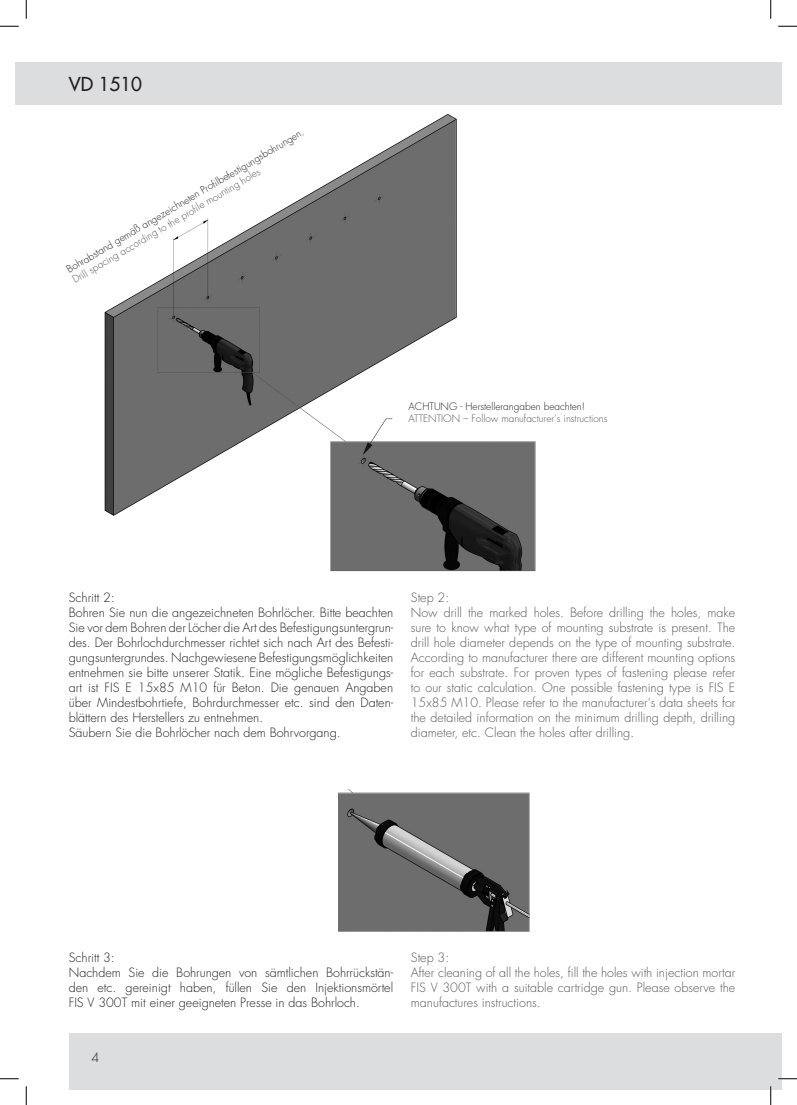
<style>
.page{position:relative;width:797px;height:1105px;background:#fff}
.page>*{position:absolute;margin:0;border:0;box-sizing:border-box;transform-origin:0 0}
.t1{font:18.75px "Futura";color:#231f20}
.t2{font:300 12.5px/15px "Futura";color:#231f20;text-align:justify}
.t3{font:300 12.5px/15px "Futura";color:#57585a;text-align:justify}
.t4{font:300 10px "Futura";color:#231f20}
.t5{font:300 10px "Futura";color:#57585a}
</style>
<div class="page">
<div style="left:69px;top:1033px;width:712px;height:56px;background:#dcdddf"></div>
<div style="left:16px;top:62px;width:765px;height:43px;background:#dcdddf"></div>
<img style="left:338px;top:790px;width:192px;height:142px">
<img style="left:104px;top:114px;width:432px;height:458px">
<svg style="left:0;top:25px;width:19px;height:2px"></svg>
<svg style="left:778px;top:25px;width:19px;height:2px"></svg>
<svg style="left:0;top:1078px;width:19px;height:1px"></svg>
<svg style="left:778px;top:1078px;width:19px;height:1px"></svg>
<svg style="left:25px;top:0;width:2px;height:19px"></svg>
<svg style="left:25px;top:1086px;width:2px;height:19px"></svg>
<svg style="left:770px;top:0;width:1px;height:19px"></svg>
<svg style="left:770px;top:1086px;width:1px;height:19px"></svg>
<h1 class="t1" style="left:69px;top:72px;width:75px">VD 1510</h1>
<p class="t4" style="left:65px;top:266px;width:275px;rotate:-31deg">Bohrabstand gemäß angezeichneten Profi lbefestigungsbohrungen.</p>
<p class="t5" style="left:71px;top:276px;width:217px;rotate:-31deg">Drill spacing according to the profi le mounting holes</p>
<p class="t4" style="left:408px;top:400px;width:178px">ACHTUNG - Herstellerangaben beachten!</p>
<p class="t5" style="left:408px;top:412px;width:200px">ATTENTION – Follow manufacturer‘s instructions</p>
<p class="t2" style="left:69px;top:590px;width:48px">Schritt 2:</p>
<p class="t2" style="left:69px;top:605px;width:326px">Bohren Sie nun die angezeichneten Bohrlöcher. Bitte beachten Sie vor dem Bohren der Löcher die Art des Befestigungsuntergrun&shy;des. Der Bohrlochdurchmesser richtet sich nach Art des Befesti&shy;gungsuntergrundes. Nachgewiesene Befestigungsmöglichkeiten entnehmen sie bitte unserer Statik. Eine mögliche Befestigungs&shy;art ist FIS E 15x85 M10 für Beton. Die genauen Angaben über Mindestbohrtiefe, Bohrdurchmesser etc. sind den Daten&shy;blättern des Herstellers zu entnehmen.</p>
<p class="t2" style="left:69px;top:725px;width:273px">Säubern Sie die Bohrlöcher nach dem Bohrvorgang.</p>
<p class="t3" style="left:411px;top:590px;width:40px">Step 2:</p>
<p class="t3" style="left:411px;top:605px;width:326px">Now drill the marked holes. Before drilling the holes, make sure to know what type of mounting substrate is present. The drill hole diameter depends on the type of mounting substrate.<br>According to manufacturer there are different mounting options for each substrate. For proven types of fastening please refer to our static calculation. One possible fastening type is FIS E 15x85 M10. Please refer to the manufacturer‘s data sheets for the detailed information on the minimum drilling depth, drilling diameter, etc. Clean the holes after drilling.</p>
<p class="t2" style="left:69px;top:950px;width:48px">Schritt 3:</p>
<p class="t2" style="left:69px;top:965px;width:326px">Nachdem Sie die Bohrungen von sämtlichen Bohrrückstän&shy;den etc. gereinigt haben, füllen Sie den Injektionsmörtel FIS V 300T mit einer geeigneten Presse in das Bohrloch.</p>
<p class="t2" style="left:91px;top:1050px;width:9px">4</p>
<p class="t3" style="left:411px;top:950px;width:40px">Step 3:</p>
<p class="t3" style="left:411px;top:965px;width:326px">After cleaning of all the holes, fill the holes with injection mortar FIS V 300T with a suitable cartridge gun. Please observe the manufactures instructions.</p>
</div>
